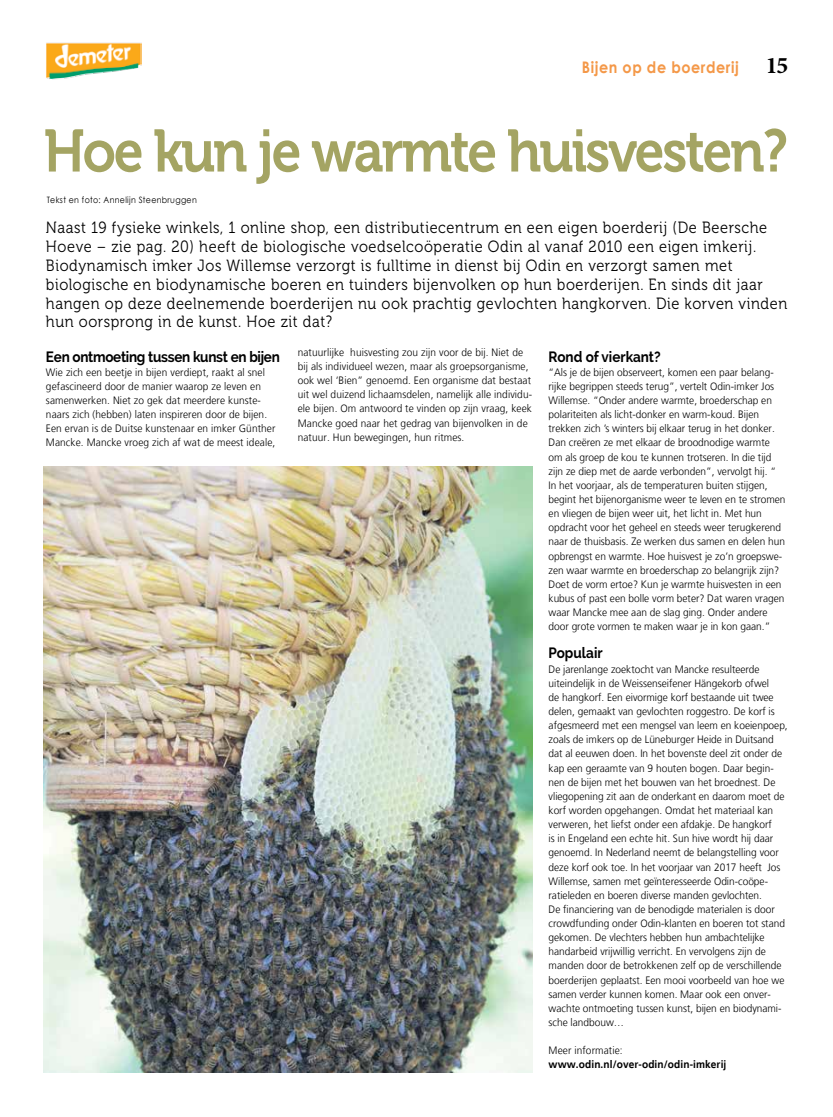
<style>
.page{position:relative;width:833px;height:1117px;background:#fff}
.page>*{position:absolute;margin:0;border:0;box-sizing:border-box;transform-origin:0 0}
.t1{font:59.5px "Museo 700";letter-spacing:-.04em;color:#a4a463;scale:.9 1}
.t2{font:16.25px/18.8px "Museo 300";letter-spacing:.04em;color:#000;scale:.9 1}
.t3{font:700 16px "Century Gothic";letter-spacing:.04em;color:#f49848;scale:.9 1}
.t4{font:700 15px "Raleway";letter-spacing:-.02em;color:#000;scale:.9 1}
.t5{font:700 15px "Raleway";color:#000;scale:.9 1}
.t6{font:300 10.75px/14.1px "Frutiger LT";color:#000;scale:.95 1}
.t7{font:700 10.75px "Frutiger LT";letter-spacing:.01em;color:#000;scale:.95 1}
.t8{font:8.75px "Century Gothic";letter-spacing:.04em;color:#000;scale:.9 1}
.s1{font-family:"Minion Pro";font-size:23.75px;color:#000}
</style>
<div class="page">
<img style="left:46px;top:43px;width:95px;height:37px">
<img style="left:44px;top:466px;width:489px;height:606px">
<h3 class="t3" style="left:582px;top:57px;width:231px">Bijen op de boerderij <span class="s1">15</span></h3>
<h1 class="t1" style="left:44px;top:118px;width:828px">Hoe kun je warmte huisvesten?</h1>
<p class="t8" style="left:47px;top:194px;width:168px">Tekst en foto: Annelijn Steenbruggen</p>
<p class="t2" style="left:46px;top:219px;width:825px">Naast 19 fysieke winkels, 1 online shop, een distributiecentrum en een eigen boerderij (De Beersche Hoeve – zie pag. 20) heeft de biologische voedselcoöperatie Odin al vanaf 2010 een eigen imkerij.<br>Biodynamisch imker Jos Willemse verzorgt is fulltime in dienst bij Odin en verzorgt samen met biologische en biodynamische boeren en tuinders bijenvolken op hun boerderijen. En sinds dit jaar hangen op deze deelnemende boerderijen nu ook prachtig gevlochten hangkorven. Die korven vinden hun oorsprong in de kunst. Hoe zit dat?</p>
<p class="t6" style="left:298px;top:345px;width:248px">natuurlijke huisvesting zou zijn voor de bij. Niet de bij als individueel wezen, maar als groepsorganisme, ook wel ‘Bien” genoemd. Een organisme dat bestaat uit wel duizend lichaamsdelen, namelijk alle individu&shy;ele bijen. Om antwoord te vinden op zijn vraag, keek Mancke goed naar het gedrag van bijenvolken in de natuur. Hun bewegingen, hun ritmes.</p>
<h3 class="t5" style="left:548px;top:347px;width:126px">Rond of vierkant?</h3>
<h3 class="t4" style="left:46px;top:347px;width:261px">Een ontmoeting tussen kunst en bijen</h3>
<p class="t6" style="left:46px;top:365px;width:243px">Wie zich een beetje in bijen verdiept, raakt al snel gefascineerd door de manier waarop ze leven en samenwerken. Niet zo gek dat meerdere kunste&shy;naars zich (hebben) laten inspireren door de bijen.<br>Een ervan is de Duitse kunstenaar en imker Günther Mancke. Mancke vroeg zich af wat de meest ideale,</p>
<p class="t6" style="left:548px;top:365px;width:251px">“Als je de bijen observeert, komen een paar belang&shy;rijke begrippen steeds terug”, vertelt Odin-imker Jos Willemse. “Onder andere warmte, broederschap en polariteiten als licht-donker en warm-koud. Bijen trekken zich ’s winters bij elkaar terug in het donker.<br>Dan creëren ze met elkaar de broodnodige warmte om als groep de kou te kunnen trotseren. In die tijd zijn ze diep met de aarde verbonden”, vervolgt hij. “ In het voorjaar, als de temperaturen buiten stijgen, begint het bijenorganisme weer te leven en te stromen en vliegen de bijen weer uit, het licht in. Met hun opdracht voor het geheel en steeds weer terugkerend naar de thuisbasis. Ze werken dus samen en delen hun opbrengst en warmte. Hoe huisvest je zo’n groepswe&shy;zen waar warmte en broederschap zo belangrijk zijn?<br>Doet de vorm ertoe? Kun je warmte huisvesten in een kubus of past een bolle vorm beter? Dat waren vragen waar Mancke mee aan de slag ging. Onder andere door grote vormen te maken waar je in kon gaan.”</p>
<h3 class="t5" style="left:548px;top:644px;width:62px">Populair</h3>
<p class="t6" style="left:548px;top:661px;width:253px">De jarenlange zoektocht van Mancke resulteerde uiteindelijk in de Weissenseifener Hängekorb ofwel<br>de hangkorf. Een eivormige korf bestaande uit twee delen, gemaakt van gevlochten roggestro. De korf is afgesmeerd met een mengsel van leem en koeienpoep, zoals de imkers op de Lüneburger Heide in Duitsand dat al eeuwen doen. In het bovenste deel zit onder de kap een geraamte van 9 houten bogen. Daar begin&shy;nen de bijen met het bouwen van het broednest. De vliegopening zit aan de onderkant en daarom moet de korf worden opgehangen. Omdat het materiaal kan verweren, het liefst onder een afdakje. De hangkorf<br>is in Engeland een echte hit. Sun hive wordt hij daar genoemd. In Nederland neemt de belangstelling voor deze korf ook toe. In het voorjaar van 2017 heeft Jos Willemse, samen met geïnteresseerde Odin-coöpe&shy;ratieleden en boeren diverse manden gevlochten.<br>De financiering van de benodigde materialen is door crowdfunding onder Odin-klanten en boeren tot stand gekomen. De vlechters hebben hun ambachtelijke handarbeid vrijwillig verricht. En vervolgens zijn de manden door de betrokkenen zelf op de verschillende boerderijen geplaatst. Een mooi voorbeeld van hoe we samen verder kunnen komen. Maar ook een onver&shy;wachte ontmoeting tussen kunst, bijen en biodynami&shy;sche landbouw…</p>
<p class="t6" style="left:548px;top:1043px;width:79px">Meer informatie:</p>
<p class="t7" style="left:548px;top:1058px;width:189px">www.odin.nl/over-odin/odin-imkerij</p>
</div>
